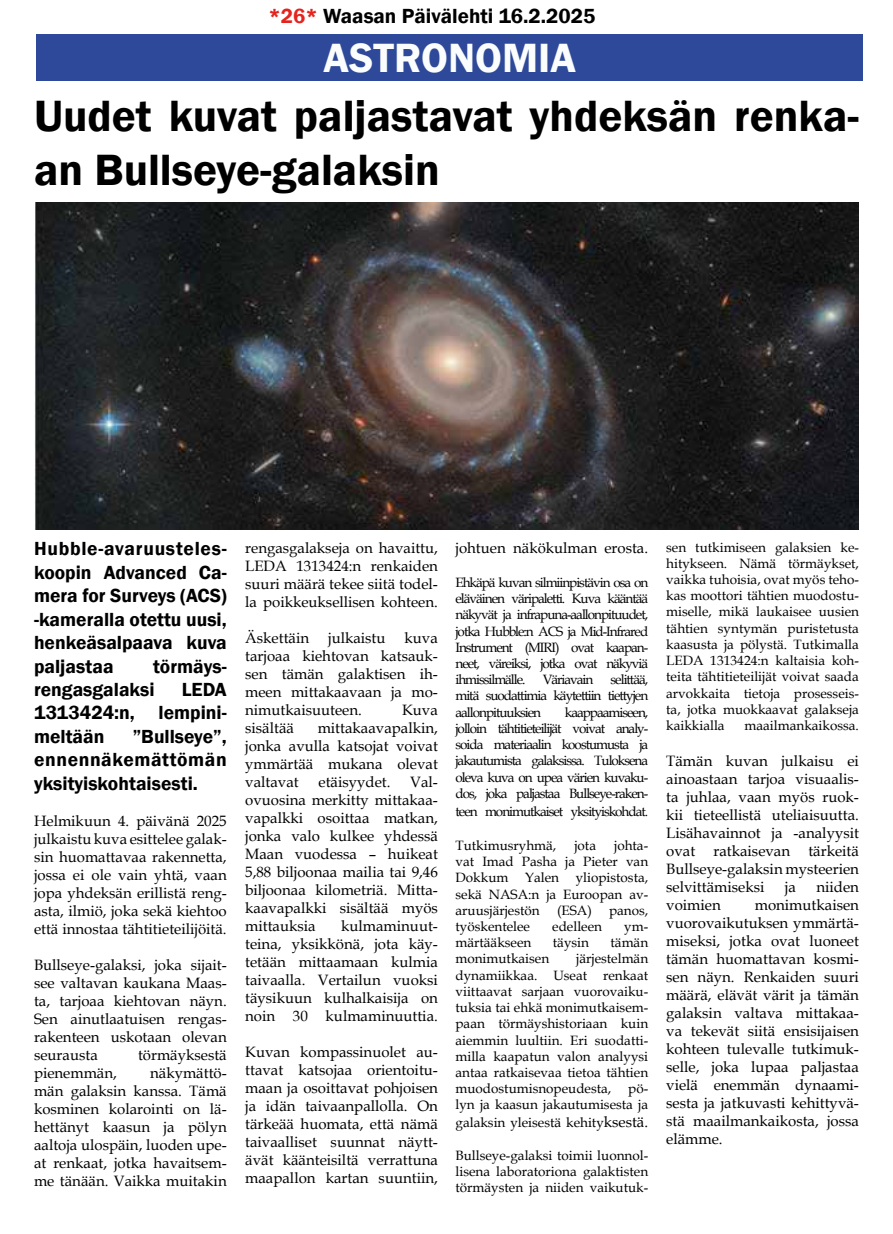
<style>
.page{position:relative;width:893px;height:1234px;background:#fff}
.page>*{position:absolute;margin:0;border:0;box-sizing:border-box;transform-origin:0 0}
.t1{font:600 45px/54px "Franklin Gothic";color:#000}
.t2{font:600 42px "Franklin Gothic";color:#fbfdfc}
.t3{font:600 21px "Franklin Gothic";color:#000}
.t4{font:600 19.5px/23.4px "Franklin Gothic";color:#000;text-align:justify}
.t5{font:15px/18px "Book Antiqua";color:#000;text-align:justify}
.t6{font:13.5px/16.2px "Book Antiqua";color:#000;text-align:justify}
.t7{font:13.5px "Book Antiqua";letter-spacing:-.075em;color:#000}
.s1{color:#e5231d}
.s2{font-size:15px}
</style>
<div class="page">
<div style="left:37px;top:34px;width:826px;height:47px;background:#2e4999"></div>
<img style="left:34px;top:203px;width:825px;height:326px">
<h3 class="t3" style="left:269px;top:3px;width:328px"><span class="s1">*26*</span> Waasan Päivälehti 16.2.2025</h3>
<h2 class="t2" style="left:323px;top:32px;width:254px">ASTRONOMIA</h2>
<h1 class="t1" style="left:34px;top:89px;width:826px">Uudet kuvat paljastavat yhdeksän renka&shy;an Bullseye-galaksin</h1>
<h3 class="t4" style="left:34px;top:537px;width:194px">Hubble-avaruusteles&shy;koopin Advanced Ca&shy;mera for Surveys (ACS) -kameralla otettu uusi, henkeäsalpaava kuva paljastaa</h3>
<h3 class="t4" style="left:34px;top:654px;width:194px;text-indent:119px">törmäys&shy;rengasgalaksi</h3>
<h3 class="t4" style="left:34px;top:678px;width:194px;text-indent:148px">LEDA 1313424:n, lempini&shy;meltään</h3>
<h3 class="t4" style="left:34px;top:724px;width:194px;text-indent:99px">”Bullseye”, ennennäkemättömän yksityiskohtaisesti.</h3>
<p class="t5" style="left:34px;top:811px;width:194px">Helmikuun 4. päivänä 2025 julkaistu kuva esittelee galak&shy;sin huomattavaa rakennetta, jossa ei ole vain yhtä, vaan jopa yhdeksän erillistä reng&shy;asta, ilmiö, joka sekä kiehtoo että innostaa tähtitieteilijöitä.</p>
<p class="t5" style="left:34px;top:955px;width:194px">Bullseye-galaksi, joka sijait&shy;see valtavan kaukana Maas&shy;ta, tarjoaa kiehtovan näyn.<br>Sen ainutlaatuisen rengas&shy;rakenteen uskotaan olevan seurausta</p>
<p class="t5" style="left:138px;top:1045px;width:90px">törmäyksestä</p>
<p class="t5" style="left:34px;top:1063px;width:194px;text-indent:116px">näkymättö&shy;män galaksin kanssa. Tämä kosminen kolarointi on lä&shy;hettänyt kaasun ja pölyn aaltoja ulospäin, luoden upe&shy;at renkaat, jotka havaitsem&shy;me tänään. Vaikka muitakin</p>
<p class="t5" style="left:34px;top:1063px;width:84px">pienemmän,</p>
<p class="t5" style="left:245px;top:538px;width:194px">rengasgalakseja on havaittu, LEDA 1313424:n renkaiden suuri määrä tekee siitä todel&shy;la poikkeuksellisen kohteen.</p>
<p class="t5" style="left:245px;top:628px;width:65px">Äskettäin</p>
<p class="t5" style="left:328px;top:628px;width:59px">julkaistu</p>
<p class="t5" style="left:245px;top:628px;width:194px;text-indent:159px">kuva tarjoaa kiehtovan katsauk&shy;sen tämän galaktisen ih&shy;meen mittakaavaan ja mo&shy;nimutkaisuuteen.</p>
<p class="t5" style="left:402px;top:700px;width:37px">Kuva</p>
<p class="t5" style="left:245px;top:718px;width:194px;text-indent:72px">mittakaavapalkin, jonka avulla katsojat voivat ymmärtää mukana olevat valtavat</p>
<p class="t5" style="left:245px;top:718px;width:50px">sisältää</p>
<p class="t5" style="left:245px;top:772px;width:194px;text-indent:165px">Val&shy;ovuosina merkitty mittakaa&shy;vapalkki osoittaa matkan, jonka valo kulkee yhdessä Maan vuodessa – huikeat 5,88 biljoonaa mailia tai 9,46 biljoonaa kilometriä. Mitta&shy;kaavapalkki sisältää myös mittauksia</p>
<p class="t5" style="left:319px;top:772px;width:73px">etäisyydet.</p>
<p class="t5" style="left:245px;top:916px;width:194px;text-indent:96px">kulmaminuut&shy;teina, yksikkönä, jota käy&shy;tetään mittaamaan kulmia taivaalla. Vertailun vuoksi täysikuun kulhalkaisija on noin 30 kulmaminuuttia.</p>
<p class="t5" style="left:245px;top:1042px;width:194px">Kuvan kompassinuolet au&shy;ttavat katsojaa orientoitu&shy;maan ja osoittavat pohjoisen ja idän taivaanpallolla. On tärkeää huomata, että nämä taivaalliset suunnat näytt&shy;ävät käänteisiltä verrattuna maapallon kartan suuntiin,</p>
<p class="t5" style="left:455px;top:538px;width:194px">johtuen näkökulman erosta.</p>
<p class="t6" style="left:455px;top:574px;width:194px">Ehkäpä kuvan silmiinpistävin osa on eläväinen väripaletti. Kuva kääntää näkyvät ja infrapuna-aallonpituudet, jotka Hubble:n ACS ja Mid-Infrared Instrument (MIRI) ovat kaapan&shy;neet, väreiksi, jotka ovat näkyviä ihmissilmälle.</p>
<p class="t6" style="left:455px;top:671px;width:194px;text-indent:155px">selittää, mitä suodattimia käytettiin tiettyjen aallonpituuksien</p>
<p class="t7" style="left:543px;top:670px;width:52px">Väriavain</p>
<p class="t6" style="left:455px;top:703px;width:194px;text-indent:109px">kaappaamiseen, jolloin tähtitieteilijät voivat analy&shy;soida materiaalin koostumusta ja jakautumista galaksissa. Tuloksena oleva kuva on upea värien kuvaku&shy;dos, joka paljastaa Bullseye-raken-</p>
<p class="t7" style="left:455px;top:801px;width:194px">teen monimutkaiset yksityiskohdat.</p>
<p class="t6" style="left:455px;top:836px;width:102px">Tutkimusryhmä,</p>
<p class="t6" style="left:574px;top:836px;width:23px">jota</p>
<p class="t6" style="left:455px;top:836px;width:194px;text-indent:159px">johta&shy;vat Imad Pasha ja Pieter van Dokkum Yalen yliopistosta, sekä NASA:n ja Euroopan av&shy;aruusjärjestön</p>
<p class="t6" style="left:557px;top:901px;width:36px">(ESA)</p>
<p class="t6" style="left:609px;top:901px;width:41px">panos,</p>
<p class="t6" style="left:455px;top:917px;width:76px">työskentelee</p>
<p class="t6" style="left:552px;top:917px;width:51px">edelleen</p>
<p class="t6" style="left:624px;top:917px;width:25px">ym-</p>
<p class="t6" style="left:455px;top:934px;width:77px">märtääkseen</p>
<p class="t6" style="left:553px;top:934px;width:38px">täysin</p>
<p class="t6" style="left:611px;top:934px;width:39px">tämän</p>
<p class="t6" style="left:455px;top:950px;width:95px">monimutkaisen</p>
<p class="t6" style="left:455px;top:950px;width:194px;text-indent:121px">järjestelmän dynamiikkaa. Useat renkaat viittaavat sarjaan vuorovaiku&shy;tuksia tai ehkä monimutkaisem&shy;paan törmäyshistoriaan kuin aiemmin luultiin. Eri suodatti&shy;milla kaapatun valon analyysi antaa ratkaisevaa tietoa tähtien muodostumisnopeudesta,</p>
<p class="t6" style="left:455px;top:1079px;width:194px;text-align:right">pö-<br>lyn ja kaasun jakautumisesta ja</p>
<p class="t6" style="left:455px;top:1114px;width:194px">galaksin yleisestä kehity<span class="s2">ksestä.</span></p>
<p class="t6" style="left:455px;top:1146px;width:194px">Bullseye-galaksi toimii luonnol&shy;lisena laboratoriona galaktisten törmäysten ja niiden vaikutuk-</p>
<p class="t6" style="left:666px;top:538px;width:194px">sen tutkimiseen galaksien ke&shy;hitykseen. Nämä törmäykset, vaikka tuhoisia, ovat myös teho&shy;kas moottori tähtien muodostu&shy;miselle, mikä laukaisee uusien tähtien syntymän puristetusta kaasusta ja pölystä. Tutkimalla LEDA 1313424:n kaltaisia koh&shy;teita tähtitieteilijät voivat saada arvokkaita tietoja prosesseis&shy;ta, jotka muokkaavat galakseja kaikkialla</p>
<p class="t6" style="left:744px;top:716px;width:116px">maailmankaikossa.</p>
<p class="t5" style="left:666px;top:751px;width:194px">Tämän kuvan julkaisu ei ainoastaan tarjoa visuaalis&shy;ta juhlaa, vaan myös ruok&shy;kii tieteellistä uteliaisuutta.<br>Lisähavainnot ja -analyysit ovat ratkaisevan tärkeitä Bullseye-galaksin mysteerien selvittämiseksi</p>
<p class="t5" style="left:785px;top:877px;width:13px">ja</p>
<p class="t5" style="left:816px;top:877px;width:44px">niiden</p>
<p class="t5" style="left:666px;top:895px;width:194px;text-indent:89px">monimutkaisen vuorovaikutuksen ymmärtä&shy;miseksi, jotka ovat luoneet tämän huomattavan kosmi&shy;sen näyn. Renkaiden suuri määrä, elävät värit ja tämän galaksin valtava mittakaa&shy;va tekevät siitä ensisijaisen kohteen tulevalle tutkimuk&shy;selle, joka lupaa paljastaa vielä enemmän dynaami&shy;sesta ja jatkuvasti kehittyvä&shy;stä maailmankaikosta, jossa elämme.</p>
<p class="t5" style="left:666px;top:895px;width:56px">voimien</p>
</div>
